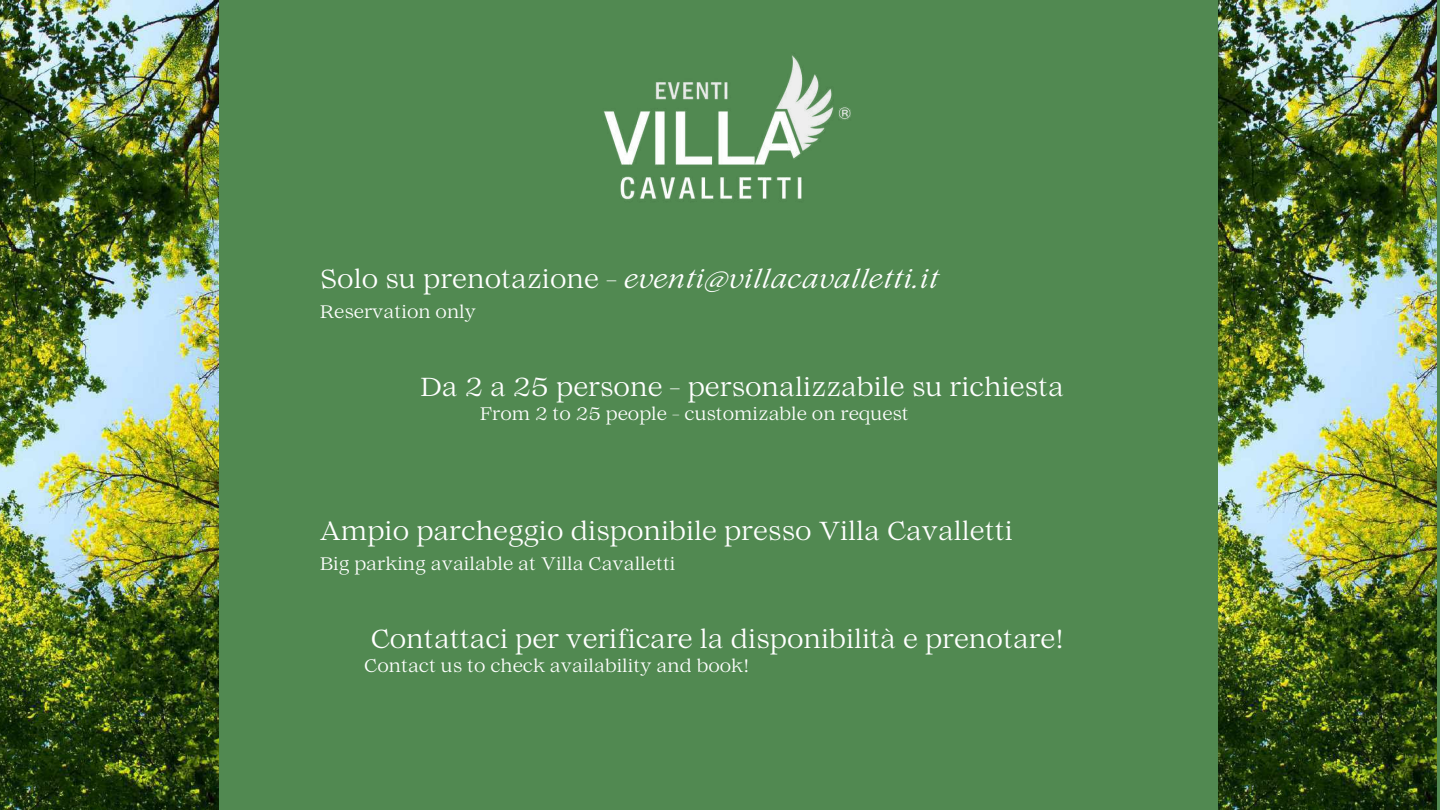
<style>
.page{position:relative;width:1440px;height:810px;background:#518951}
.page>*{position:absolute;margin:0;border:0;box-sizing:border-box;transform-origin:0 0}
.t1{font:26px "Lovelace Text";color:#fff}
.t2{font:italic 26px "Lovelace Text";color:#fff}
.t3{font:18px "Lovelace Text";color:#fff}
.s1{font-style:normal}
</style>
<div class="page">
<img style="left:603px;top:55px;width:248px;height:145px">
<img style="left:0;top:0;width:218px;height:810px">
<img style="left:1219px;top:0;width:218px;height:810px">
<p class="t2" style="left:320px;top:269px;width:621px"><span class="s1">Solo su prenotazione -</span> eventi@villacavalletti.it</p>
<p class="t3" style="left:320px;top:305px;width:158px">Reservation only</p>
<p class="t1" style="left:420px;top:378px;width:645px">Da 2 a 25 persone - personalizzabile su richiesta</p>
<p class="t3" style="left:480px;top:407px;width:431px">From 2 to 25 people - customizable on request</p>
<p class="t1" style="left:320px;top:522px;width:695px">Ampio parcheggio disponibile presso Villa Cavalletti</p>
<p class="t3" style="left:320px;top:557px;width:357px">Big parking available at Villa Cavalletti</p>
<p class="t1" style="left:371px;top:630px;width:695px">Contattaci per verificare la disponibilità e prenotare!</p>
<p class="t3" style="left:364px;top:659px;width:386px">Contact us to check availability and book!</p>
</div>
